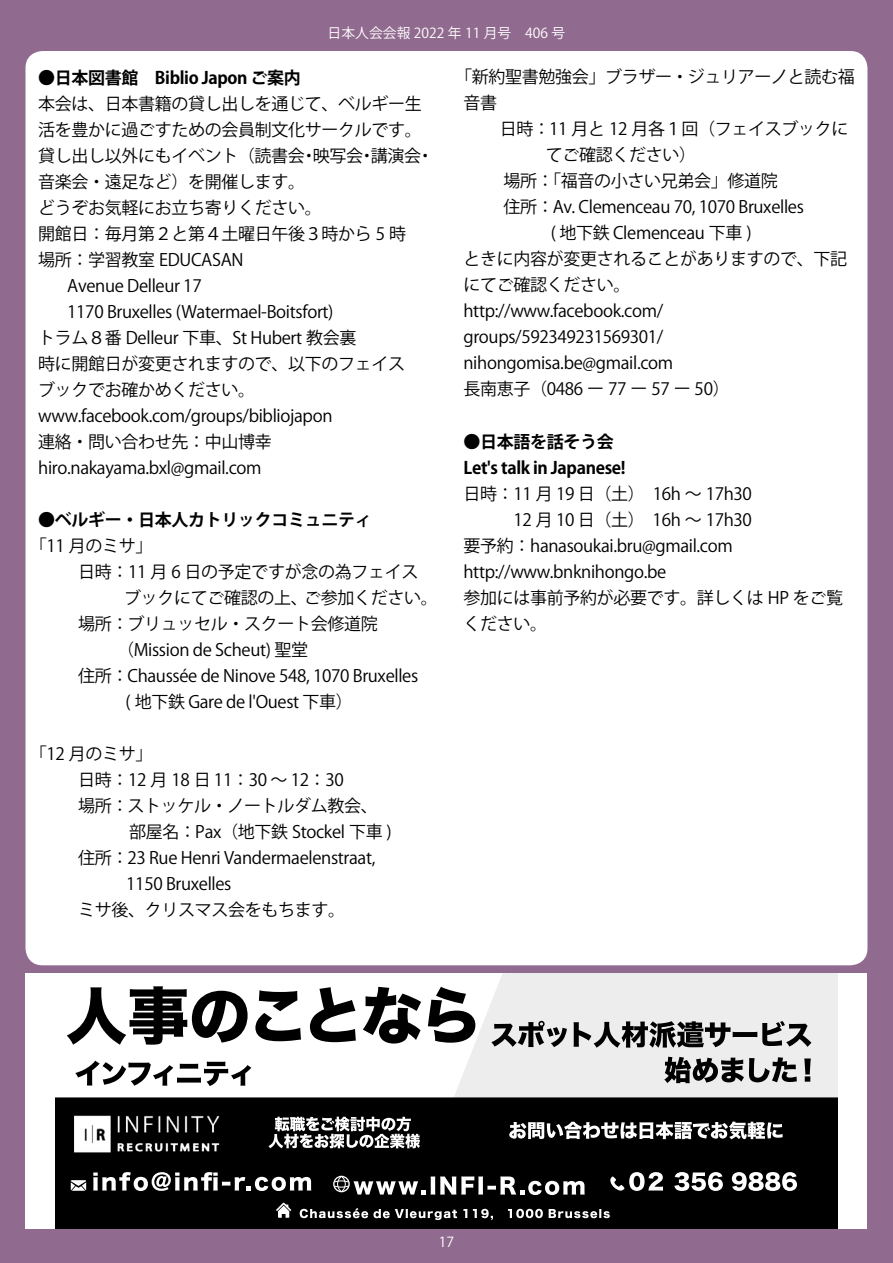
<style>
.page{position:relative;width:893px;height:1263px;background:#916a8f}
.page>*{position:absolute;margin:0;border:0;box-sizing:border-box;transform-origin:0 0}
.t1{font:800 22.35px "Ryo Gothic Plus N";color:#fff}
.t2{font:700 19.2px "Ryo Gothic Plus N";color:#fff}
.t3{font:500 18px "Ryo Gothic Plus N";color:#fff}
.t4{font:16.95px/26px "Koz Go Pr 6 N";letter-spacing:-.02em;color:#000}
.t5{font:700 16.95px/26px "Koz Go Pr 6 N";letter-spacing:-.02em;color:#000}
.t6{font:13.8px "Koz Go Pr 6 N";color:#fff}
.t7{font:700 11.7px "Ryo Gothic Plus N";color:#fff}
</style>
<div class="page">
<div style="left:26px;top:51px;width:841px;height:914px;background:#fff;border-radius:17px"></div>
<div style="left:26px;top:974px;width:841px;height:255px;background:#fff"></div>
<div style="left:811px;top:974px;width:27px;height:123px;background:#ededed"></div>
<div style="left:55px;top:1097px;width:783px;height:132px;background:#000"></div>
<svg style="left:300px;top:1208px;width:157px;height:12px"></svg>
<svg style="left:463px;top:1209px;width:4px;height:9px"></svg>
<svg style="left:473px;top:1209px;width:20px;height:11px"></svg>
<svg style="left:508px;top:1209px;width:35px;height:9px"></svg>
<svg style="left:549px;top:1209px;width:61px;height:9px"></svg>
<svg style="left:268px;top:1117px;width:152px;height:31px"></svg>
<svg style="left:93px;top:1172px;width:218px;height:19px"></svg>
<svg style="left:674px;top:1172px;width:49px;height:19px"></svg>
<svg style="left:732px;top:1172px;width:65px;height:19px"></svg>
<svg style="left:67px;top:986px;width:181px;height:59px"></svg>
<svg style="left:255px;top:990px;width:46px;height:51px"></svg>
<svg style="left:310px;top:987px;width:46px;height:55px"></svg>
<svg style="left:363px;top:987px;width:58px;height:56px"></svg>
<svg style="left:75px;top:1061px;width:176px;height:25px"></svg>
<svg style="left:428px;top:974px;width:383px;height:165px;background:#a4a4a4"></svg>
<svg style="left:333px;top:1176px;width:252px;height:19px"></svg>
<svg style="left:71px;top:1180px;width:15px;height:11px"></svg>
<svg style="left:276px;top:1202px;width:15px;height:16px"></svg>
<svg style="left:608px;top:1172px;width:55px;height:19px"></svg>
<img style="left:74px;top:1112px;width:147px;height:42px">
<p class="t6" style="left:328px;top:25px;width:239px">日本人会会報 2022 年 11 月号　406 号</p>
<p class="t4" style="left:463px;top:65px;width:393px;text-indent:-9px">「新約聖書勉強会」ブラザー・ジュリアーノと読む福音書</p>
<p class="t4" style="left:500px;top:117px;width:350px">日時： 11 月と 12 月各１回（フェイスブックに</p>
<p class="t4" style="left:546px;top:143px;width:152px">てご確認ください）</p>
<p class="t4" style="left:503px;top:169px;width:276px">場所： 「福音の小さい兄弟会」修道院</p>
<p class="t4" style="left:503px;top:195px;width:302px">住所： Av. Clemenceau 70, 1070 Bruxelles</p>
<p class="t4" style="left:551px;top:221px;width:202px">( 地下鉄 Clemenceau 下車 )</p>
<p class="t4" style="left:463px;top:247px;width:385px">ときに内容が変更されることがありますので、下記</p>
<p class="t4" style="left:463px;top:273px;width:169px">にてご確認ください。</p>
<p class="t4" style="left:463px;top:299px;width:201px">http://www.facebook.com/</p>
<p class="t4" style="left:463px;top:325px;width:201px">groups/592349231569301/</p>
<p class="t4" style="left:463px;top:351px;width:211px">nihongomisa.be@gmail.com</p>
<p class="t4" style="left:463px;top:377px;width:268px">長南恵子（0486 ー 77 ー 57 ー 50）</p>
<p class="t5" style="left:463px;top:429px;width:164px">●日本語を話そう会<br>Let's talk in Japanese!</p>
<p class="t4" style="left:463px;top:481px;width:381px">日時：11 月 19 日（土）　16h ～ 17h30<br>　　　12 月 10 日（土）　16h ～ 17h30<br>要予約：hanasoukai.bru@gmail.com http://www.bnknihongo.be<br>参加には事前予約が必要です。詳しくは HP をご覧ください。</p>
<p class="t5" style="left:38px;top:65px;width:264px">●日本図書館　Biblio Japon ご案内</p>
<p class="t4" style="left:38px;top:91px;width:385px">本会は、日本書籍の貸し出しを通じて、ベルギー生</p>
<p class="t4" style="left:38px;top:117px;width:385px">活を豊かに過ごすための会員制文化サークルです。</p>
<p class="t4" style="left:38px;top:143px;width:397px">貸し出し以外にもイベント（読書会・映写会・講演会・</p>
<p class="t4" style="left:38px;top:169px;width:269px">音楽会・遠足など）を開催します。</p>
<p class="t4" style="left:38px;top:195px;width:285px">どうぞお気軽にお立ち寄りください。</p>
<p class="t4" style="left:38px;top:221px;width:369px">開館日：毎月第２と第４土曜日午後３時から 5 時</p>
<p class="t4" style="left:38px;top:247px;width:207px">場所：学習教室 EDUCASAN</p>
<p class="t4" style="left:67px;top:273px;width:136px">Avenue Delleur 17</p>
<p class="t4" style="left:67px;top:299px;width:268px">1170 Bruxelles (Watermael-Boitsfort)</p>
<p class="t4" style="left:38px;top:325px;width:320px">トラム８番 Delleur 下車、St Hubert 教会裏</p>
<p class="t4" style="left:38px;top:351px;width:369px">時に開館日が変更されますので、以下のフェイス</p>
<p class="t4" style="left:38px;top:377px;width:219px">ブックでお確かめください。</p>
<p class="t4" style="left:38px;top:403px;width:296px">www.facebook.com/groups/bibliojapon</p>
<p class="t4" style="left:38px;top:429px;width:235px">連絡・問い合わせ先：中山博幸</p>
<p class="t4" style="left:38px;top:455px;width:225px">hiro.nakayama.bxl@gmail.com</p>
<p class="t5" style="left:38px;top:507px;width:335px">●ベルギー・日本人カトリックコミュニティ</p>
<p class="t4" style="left:30px;top:533px;width:124px">「11 月のミサ」</p>
<p class="t4" style="left:78px;top:559px;width:342px">日時：11 月 6 日の予定ですが念の為フェイス</p>
<p class="t4" style="left:124px;top:585px;width:315px">ブックにてご確認の上、ご参加ください。</p>
<p class="t4" style="left:78px;top:611px;width:301px">場所： ブリュッセル・スクート会修道院</p>
<p class="t4" style="left:117px;top:637px;width:192px">（Mission de Scheut) 聖堂</p>
<p class="t4" style="left:78px;top:663px;width:342px">住所： Chaussée de Ninove 548, 1070 Bruxelles</p>
<p class="t4" style="left:92px;top:689px;width:262px">　　( 地下鉄 Gare de l'Ouest 下車）</p>
<p class="t4" style="left:30px;top:741px;width:124px">「12 月のミサ」</p>
<p class="t4" style="left:78px;top:767px;width:267px">日時：12 月 18 日 11：30 〜 12：30</p>
<p class="t4" style="left:78px;top:793px;width:301px">場所： ストッケル・ノートルダム教会、</p>
<p class="t4" style="left:129px;top:819px;width:264px">部屋名： Pax（地下鉄 Stockel 下車 )</p>
<p class="t4" style="left:78px;top:845px;width:299px">住所： 23 Rue Henri Vandermaelenstraat,</p>
<p class="t4" style="left:126px;top:871px;width:107px">1150 Bruxelles</p>
<p class="t4" style="left:78px;top:897px;width:269px">ミサ後、クリスマス会をもちます。</p>
<h1 class="t1" style="left:55px;top:73px;width:24px">●</h1>
<p class="t3" style="left:89px;top:113px;width:20px">●</p>
<p class="t7" style="left:816px;top:114px;width:13px">●</p>
<p class="t2" style="left:819px;top:129px;width:21px">●</p>
<p class="t6" style="left:439px;top:1234px;width:17px">17</p>
</div>
